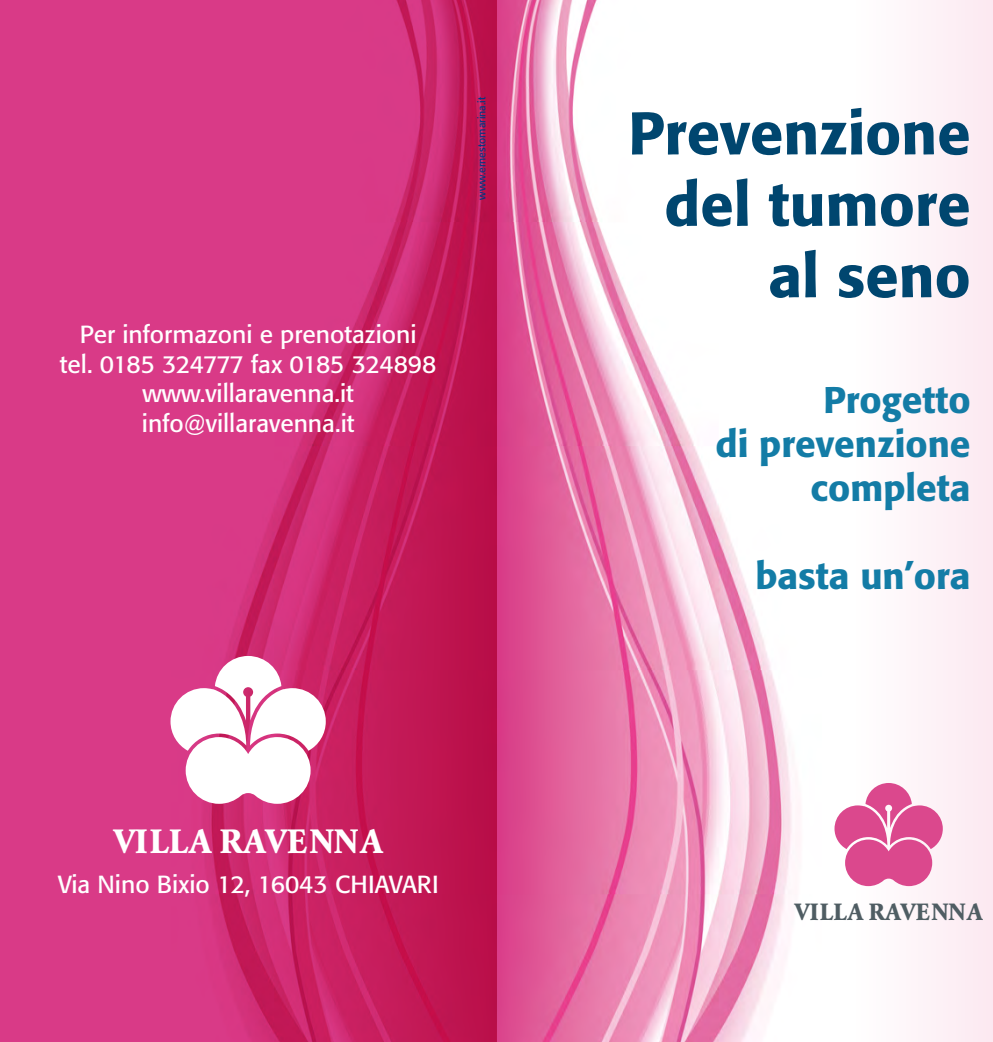
<style>
.page{position:relative;width:993px;height:1042px;background:#fff}
.page>*{position:absolute;margin:0;border:0;box-sizing:border-box;transform-origin:0 0}
.t1{font:500 59.5px/71.4px "Formata";color:#00466f;text-align:right}
.t2{font:500 36.75px/44.1px "Formata";color:#137ca6;text-align:right}
.t3{font:33.25px "Garamond BE Bold Os F";color:#fff}
.t4{font:24.5px/29.4px "Formata";color:#fff;text-align:center}
.t5{font:23.28px "Garamond BE Bold Os F";color:#4f5d63}
.t6{font:10.5px "Formata";color:#003882}
</style>
<div class="page">
<div style="left:0;top:0;width:496px;height:1042px;background:#d93a87"></div>
<div style="left:851px;top:0;width:141px;height:1042px;background:#fdf3f8"></div>
<img style="left:203px;top:0;width:589px;height:1042px">
<svg style="left:834px;top:783px;width:108px;height:103px"></svg>
<svg style="left:170px;top:656px;width:155px;height:148px"></svg>
<p class="t6" style="left:475px;top:200px;width:104px;rotate:-90deg">www.ernestomarina.it</p>
<p class="t4" style="left:60px;top:320px;width:378px">Per informazoni e prenotazioni<br>tel. 0185 324777 fax 0185 324898 www.villaravenna.it info@villaravenna.it</p>
<h3 class="t3" style="left:113px;top:821px;width:271px">VILLA RAVENNA</h3>
<p class="t4" style="left:58px;top:869px;width:382px">Via Nino Bixio 12, 16043 CHIAVARI</p>
<h1 class="t1" style="left:628px;top:97px;width:344px">Prevenzione del tumore al seno</h1>
<h2 class="t2" style="left:715px;top:377px;width:256px">Progetto<br>di prevenzione completa</h2>
<h2 class="t2" style="left:755px;top:554px;width:217px">basta un’ora</h2>
<p class="t5" style="left:794px;top:898px;width:190px">VILLA RAVENNA</p>
</div>
